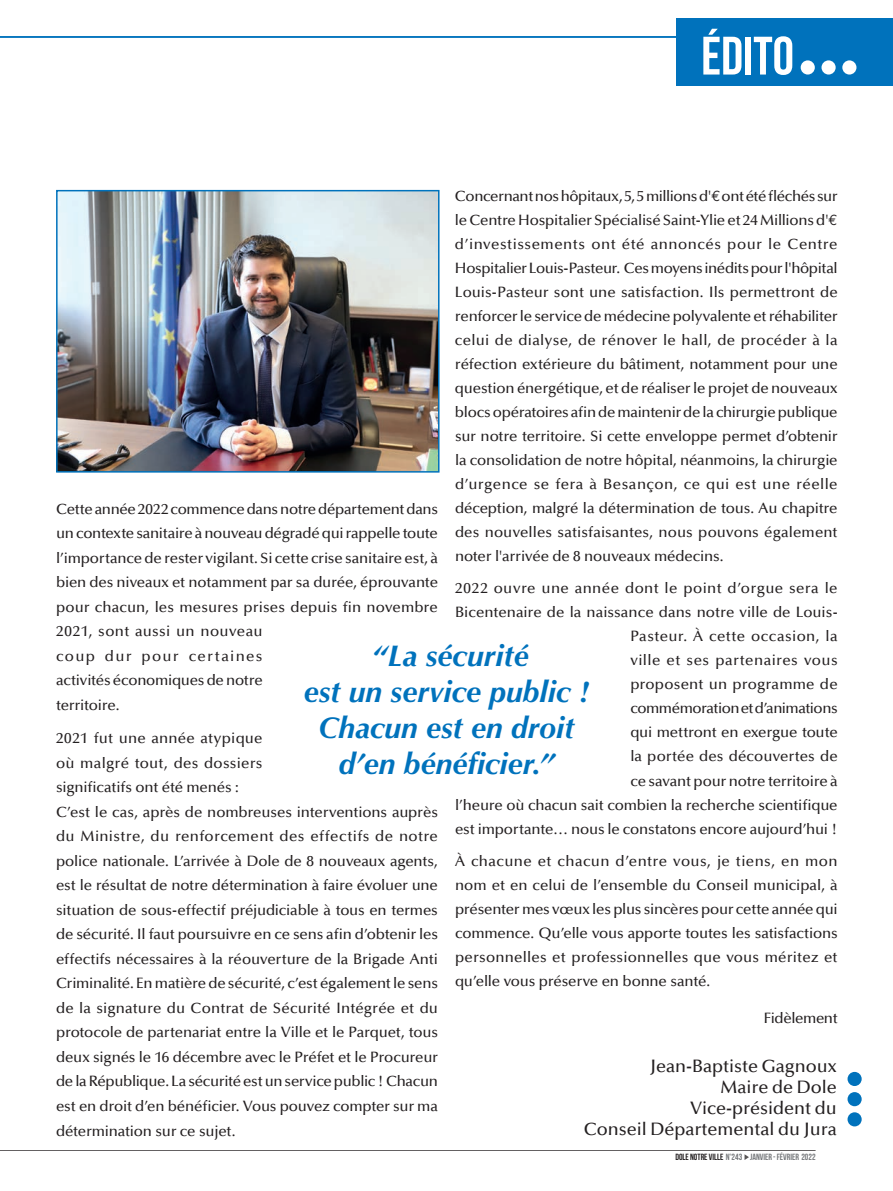
<style>
.page{position:relative;width:893px;height:1191px;background:#fff}
.page>*{position:absolute;margin:0;border:0;box-sizing:border-box;transform-origin:0 0}
.t1{font:700 54px "Bebas Neue";color:#fff}
.t2{font:italic 700 30px/36px "Optima";color:#0072bc;text-align:center}
.t3{font:500 18px/21px "Optima";color:#231f20;text-align:right}
.t4{font:500 15px/24px "Optima";letter-spacing:-.01em;color:#231f20}
.t5{font:700 9px "Bebas Neue";color:#76787b}
.s1{font-family:"Euro Mono";font-weight:400}
.s2{color:#231f20}
</style>
<div class="page">
<img style="left:59px;top:193px;width:378px;height:276px">
<div style="left:56px;top:190px;width:384px;height:282px;border:2px solid #0072bc"></div>
<hr style="left:0;top:36px;width:686px;height:2px;background:#0072bc">
<div style="left:847px;top:1112px;width:15px;height:14px;background:#0072bc;border-radius:50%"></div>
<div style="left:847px;top:1092px;width:15px;height:14px;background:#0072bc;border-radius:50%"></div>
<svg style="left:847px;top:1071px;width:15px;height:15px"></svg>
<hr style="left:0;top:1150px;width:816px;height:1px;background:#231f20">
<svg style="left:744px;top:1154px;width:5px;height:6px"></svg>
<div style="left:676px;top:18px;width:217px;height:68px;background:#0072bc"></div>
<div style="left:801px;top:60px;width:14px;height:15px;background:#fff;border-radius:50%"></div>
<div style="left:821px;top:60px;width:15px;height:15px;background:#fff;border-radius:50%"></div>
<div style="left:842px;top:60px;width:14px;height:15px;background:#fff;border-radius:50%"></div>
<h1 class="t1" style="left:701px;top:26px;width:94px">ÉDITO</h1>
<p class="t4" style="left:455px;top:184px;width:384px;text-align:justify">Concernant nos hôpitaux, 5, 5 millions d'<span class="s1">€</span>ontétéfléchéssur le Centre Hospitalier Spécialisé Saint-Ylie et 24 Millions d'<span class="s1">€ </span>d’investissements ont été annoncés pour le Centre Hospitalier Louis-Pasteur. Ces moyens inédits pour l'hôpital Louis-Pasteur sont une satisfaction. Ils permettront de renforcer le service de médecine polyvalente et réhabiliter celui de dialyse, de rénover le hall, de procéder à la réfection extérieure du bâtiment, notamment pour une question énergétique, et de réaliser le projet de nouveaux blocs opératoires afin de maintenir de la chirurgie publique sur notre territoire. Si cette enveloppe permet d’obtenir la consolidation de notre hôpital, néanmoins, la chirurgie d’urgence se fera à Besançon, ce qui est une réelle déception, malgré la détermination de tous. Au chapitre des nouvelles satisfaisantes, nous pouvons également noter l'arrivée de 8 nouveaux médecins.</p>
<p class="t4" style="left:455px;top:577px;width:384px;text-align:right">2022 ouvre une année dont le point d’orgue sera le Bicentenaire de la naissance dans notre ville de Louis-Pasteur. À cette occasion, la<br>ville et ses partenaires vous<br>proposent un programme de<br>commémoration et d’animations<br>qui mettront en exergue toute<br>la portée des découvertes de<br>ce savant pour notre territoire à<br>l’heure où chacun sait combien la recherche scientifique est importante… nous le constatons encore aujourd’hui !</p>
<p class="t4" style="left:455px;top:849px;width:384px;text-align:justify">À chacune et chacun d’entre vous, je tiens, en mon nom et en celui de l’ensemble du Conseil municipal, à présenter mes vœux les plus sincères pour cette année qui commence. Qu’elle vous apporte toutes les satisfactions personnelles et professionnelles que vous méritez et qu’elle vous préserve en bonne santé.</p>
<p class="t4" style="left:764px;top:1006px;width:75px">Fidèlement</p>
<p class="t4" style="left:56px;top:497px;width:383px;line-height:24.5px">Cette année 2022 commence dans notre département dans un contexte sanitaire à nouveau dégradé qui rappelle toute l’importance de rester vigilant. Si cette crise sanitaire est, à bien des niveaux et notamment par sa durée, éprouvante pour chacun, les mesures prises depuis fin novembre 2021, sont aussi un nouveau<br>coup dur pour certaines<br>activités économiques de notre<br>territoire.</p>
<p class="t4" style="left:56px;top:726px;width:383px;line-height:24.6px">2021 fut une année atypique<br>où malgré tout, des dossiers<br>significatifs ont été menés :<br>C’est le cas, après de nombreuses interventions auprès du Ministre, du renforcement des effectifs de notre police nationale. L’arrivée à Dole de 8 nouveaux agents, est le résultat de notre détermination à faire évoluer une situation de sous-effectif préjudiciable à tous en termes de sécurité. Il faut poursuivre en ce sens afin d’obtenir les effectifs nécessaires à la réouverture de la Brigade Anti Criminalité. En matière de sécurité, c’est également le sens de la signature du Contrat de Sécurité Intégrée et du protocole de partenariat entre la Ville et le Parquet, tous deux signés le 16 décembre avec le Préfet et le Procureur de la République. La sécurité est un service public ! Chacun est en droit d’en bénéficier. Vous pouvez compter sur ma détermination sur ce sujet.</p>
<h2 class="t2" style="left:304px;top:638px;width:287px">“La sécurité<br>est un service public !<br>Chacun est en droit d’en bénéficier.”</h2>
<p class="t3" style="left:584px;top:1055px;width:254px">Jean-Baptiste Gagnoux<br>Maire de Dole<br>Vice-président du<br>Conseil Départemental du Jura</p>
<p class="t5" style="left:675px;top:1152px;width:142px"><span class="s2">DOLE NOTRE VILLE</span> N°243 JANVIER - FÉVRIER 2022</p>
</div>
